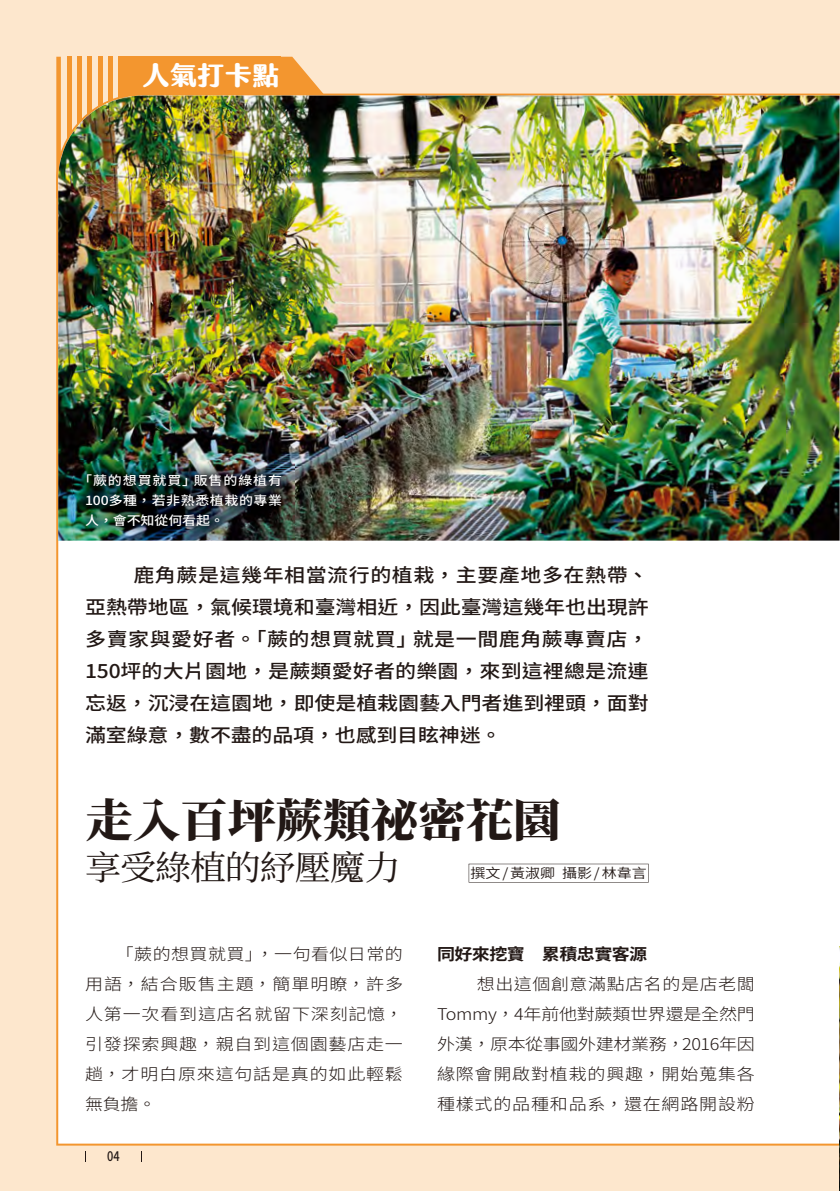
<style>
.page{position:relative;width:840px;height:1191px;background:#fff}
.page>*{position:absolute;margin:0;border:0;box-sizing:border-box;transform-origin:0 0}
.t1{font:800 45.6px "Source Han Serif TC";letter-spacing:-.01em;color:#221815;scale:1.05 1}
.t2{font:34.2px "Source Han Serif TC";letter-spacing:-.03em;color:#221815;scale:1.05 1}
.t3{font:25.8px "jf jinxuanlatte 1.0 heavy";letter-spacing:-.02em;color:#fff;scale:1.09 1}
.t4{font:500 18.8px/32px "Noto Sans CJ Ktc";letter-spacing:-.005em;color:#221815;text-align:justify;scale:1.11 1}
.t5{font:300 16.2px/30px "Noto Sans CJ Ktc";letter-spacing:.045em;color:#221815;text-align:justify;scale:1.11 1}
.t6{font:700 16.2px "Noto Sans CJ Ktc";letter-spacing:-.03em;color:#221815;scale:1.11 1}
.t7{font:600 13.6px "Noto Sans CJ Ktc";color:#221815;scale:1.11 1}
.t8{font:500 13.2px "Noto Sans CJ Ktc";color:#221815;scale:.83 1}
.t9{font:500 12.6px/20px "Noto Sans CJ Ktc";letter-spacing:.04em;color:#fff;text-align:justify;scale:1.11 1}
</style>
<div class="page">
<div style="left:0;top:0;width:839px;height:1191px;background:#fde7cd"></div>
<svg style="left:281px;top:57px;width:74px;height:37px"></svg>
<div style="left:119px;top:57px;width:162px;height:75px;background:#f3962f"></div>
<div style="left:77px;top:57px;width:5px;height:112px;background:#f3962f"></div>
<hr style="left:98px;top:57px;width:4px;height:112px;background:#f3962f">
<svg style="left:56px;top:57px;width:5px;height:37px"></svg>
<div style="left:108px;top:57px;width:5px;height:112px;background:#f3962f"></div>
<hr style="left:67px;top:57px;width:4px;height:112px;background:#f3962f">
<div style="left:87px;top:57px;width:5px;height:112px;background:#f3962f"></div>
<div style="left:56px;top:94px;width:783px;height:1051px;background:#fff"></div>
<svg style="left:468px;top:863px;width:180px;height:19px;background:#f8f8f8"></svg>
<img style="left:58px;top:96px;width:781px;height:444px">
<img style="left:839px;top:946px;width:1px;height:242px">
<img style="left:73px;top:461px;width:221px;height:78px">
<h3 class="t3" style="left:142px;top:61px;width:128px">人氣打卡點</h3>
<p class="t9" style="left:85px;top:470px;width:179px;text-indent:-7px">「蕨的想買就買」販售的綠植有100多種，若非熟悉植栽的專業人，會不知從何看起。</p>
<p class="t4" style="left:85px;top:559px;width:509px;text-indent:48px">鹿角蕨是這幾年相當流行的植栽，主要產地多在熱帶、亞熱帶地區，氣候環境和臺灣相近，因此臺灣這幾年也出現許多賣家與愛好者。「蕨的想買就買」就是一間鹿角蕨專賣店，150坪的大片園地，是蕨類愛好者的樂園，來到這裡總是流連忘返，沉浸在這園地，即使是植栽園藝入門者進到裡頭，面對滿室綠意，數不盡的品項，也感到目眩神迷。</p>
<h1 class="t1" style="left:85px;top:794px;width:455px">走入百坪蕨類祕密花園</h1>
<h2 class="t2" style="left:85px;top:848px;width:302px">享受綠植的紓壓魔力</h2>
<p class="t7" style="left:470px;top:865px;width:160px">撰文 / 黃淑卿 攝影 / 林韋言</p>
<p class="t5" style="left:85px;top:939px;width:288px;text-indent:31px">「蕨的想買就買」，一句看似日常的用語，結合販售主題，簡單明瞭，許多人第一次看到這店名就留下深刻記憶，引發探索興趣，親自到這個園藝店走一趟，才明白原來這句話是真的如此輕鬆無負擔。</p>
<p class="t6" style="left:437px;top:944px;width:191px">同好來挖寶　累積忠實客源</p>
<p class="t5" style="left:437px;top:969px;width:288px;text-indent:40px">想出這個創意滿點店名的是店老闆Tommy，4年前他對蕨類世界還是全然門外漢，原本從事國外建材業務，2016年因緣際會開啟對植栽的興趣，開始蒐集各種樣式的品種和品系，還在網路開設粉</p>
<p class="t8" style="left:107px;top:1148px;width:17px">04</p>
</div>
